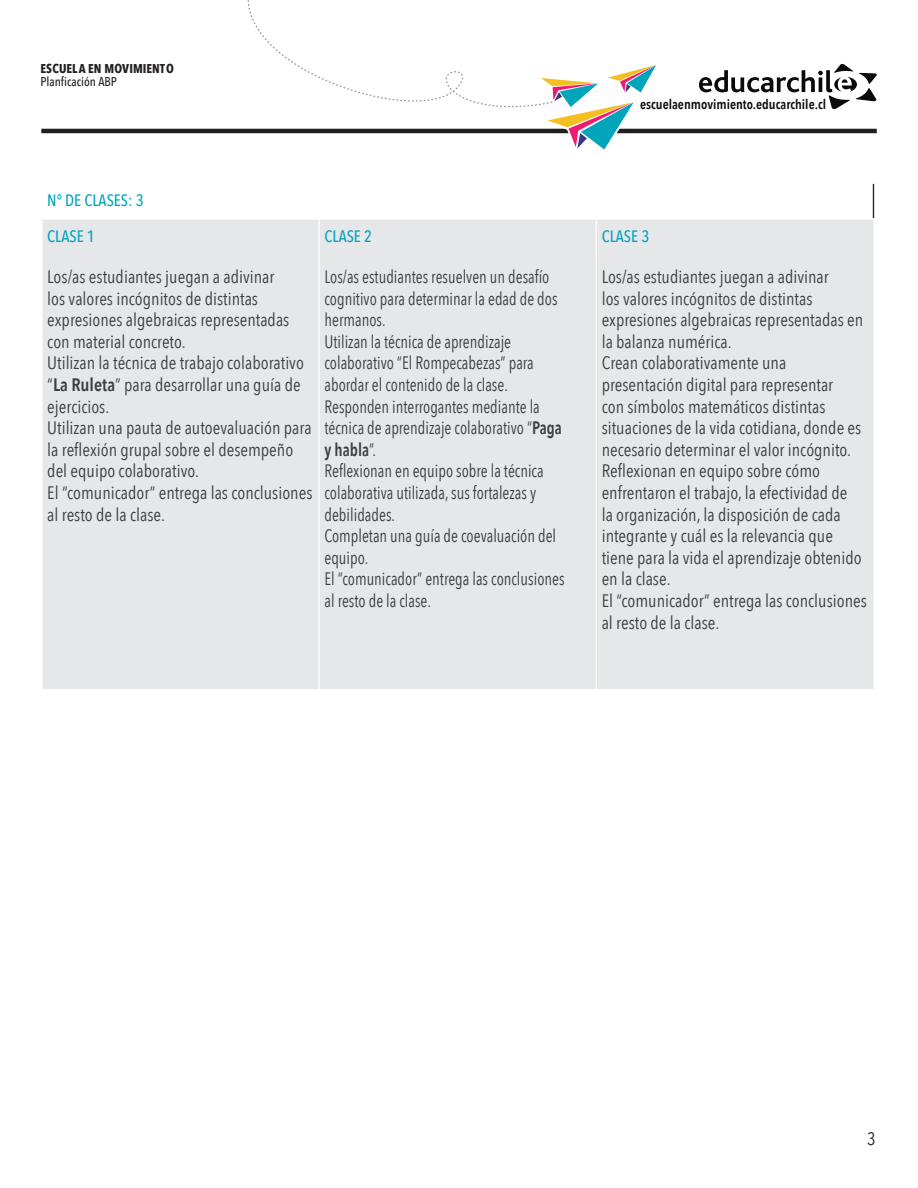
<style>
.page{position:relative;width:918px;height:1188px;background:#fff}
.page>*{position:absolute;margin:0;border:0;box-sizing:border-box;transform-origin:0 0}
.t1{font:18px/21.6px "Avenir Next Condensed";color:#3e3e3f}
.t2{font:18px/21.6px "Avenir Next Condensed";color:#3e3e3f;scale:.91 1}
.t3{font:18px "Avenir Next Condensed";color:#231f20}
.t4{font:500 16.5px/35.1px "Avenir Next Condensed";color:#00a5bc}
.t5{font:600 13.5px "Avenir Next Condensed";color:#0b090c}
.t6{font:700 12.75px "Avenir Next Condensed";color:#231f20}
.t7{font:500 12.75px "Avenir Next Condensed";color:#231f20}
.s1{font-weight:600}
</style>
<div class="page">
<hr style="left:41px;top:129px;width:836px;height:4px;background:#231f20">
<svg style="left:699px;top:64px;width:178px;height:46px"></svg>
<svg style="left:248px;top:0;width:410px;height:150px"></svg>
<div style="left:43px;top:220px;width:830px;height:469px;background:#e6e7e9"></div>
<hr style="left:873px;top:184px;width:1px;height:34px;background:#231f20">
<hr style="left:596px;top:220px;width:1px;height:469px;background:#fff">
<hr style="left:318px;top:220px;width:2px;height:469px;background:#fff">
<p class="t6" style="left:40px;top:60px;width:135px">ESCUELA EN MOVIMIENTO</p>
<p class="t7" style="left:40px;top:74px;width:78px">PLANFICACIÓN ABP</p>
<p class="t4" style="left:47px;top:183px;width:98px">N° DE CLASES: 3<br>CLASE 1</p>
<p class="t1" style="left:47px;top:265px;width:267px">Los/as estudiantes juegan a adivinar<br>los valores incógnitos de distintas expresiones algebraicas representadas con material concreto.<br>Utilizan la técnica de trabajo colaborativo “<span class="s1">La Ruleta</span>” para desarrollar una guía de ejercicios.<br>Utilizan una pauta de autoevaluación para la reflexión grupal sobre el desempeño del equipo colaborativo.<br>El “comunicador” entrega las conclusiones al resto de la clase.</p>
<p class="t4" style="left:325px;top:218px;width:49px">CLASE 2</p>
<p class="t2" style="left:325px;top:265px;width:265px">Los/as estudiantes resuelven un desafío cognitivo para determinar la edad de dos hermanos.<br>Utilizan la técnica de aprendizaje colaborativo “El Rompecabezas” para abordar el contenido de la clase.<br>Responden interrogantes mediante la técnica de aprendizaje colaborativo “<span class="s1">Paga y habla</span>”.<br>Reflexionan en equipo sobre la técnica colaborativa utilizada, sus fortalezas y debilidades.<br>Completan una guía de coevaluación del equipo.<br>El “comunicador” entrega las conclusiones al resto de la clase.</p>
<p class="t5" style="left:640px;top:92px;width:188px">escuelaenmovimiento.educarchile.cl</p>
<p class="t4" style="left:602px;top:218px;width:49px">CLASE 3</p>
<p class="t1" style="left:602px;top:265px;width:267px">Los/as estudiantes juegan a adivinar<br>los valores incógnitos de distintas expresiones algebraicas representadas en la balanza numérica.<br>Crean colaborativamente una presentación digital para representar<br>con símbolos matemáticos distintas situaciones de la vida cotidiana, donde es necesario determinar el valor incógnito.<br>Reflexionan en equipo sobre cómo enfrentaron el trabajo, la efectividad de<br>la organización, la disposición de cada integrante y cuál es la relevancia que tiene para la vida el aprendizaje obtenido en la clase.<br>El “comunicador” entrega las conclusiones al resto de la clase.</p>
<p class="t3" style="left:867px;top:1123px;width:10px">3</p>
</div>
